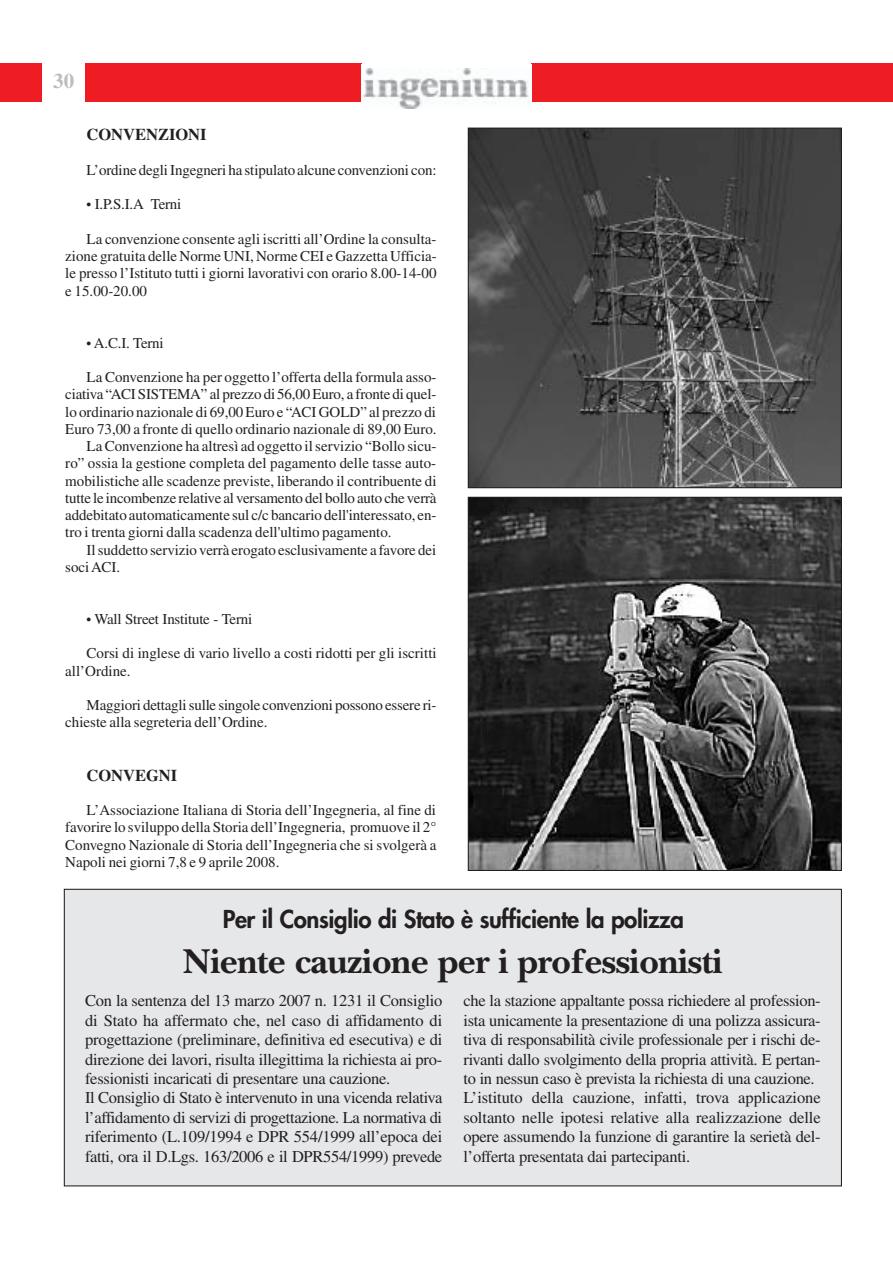
<style>
.page{position:relative;width:893px;height:1263px;background:#fff}
.page>*{position:absolute;margin:0;border:0;box-sizing:border-box;transform-origin:0 0}
.t1{font:700 36px "New Baskerville";letter-spacing:-.015em;color:#231f20}
.t2{font:800 24px "Futura";letter-spacing:-.015em;color:#231f20}
.t3{font:700 21px "Times";color:#bcbdc0}
.t4{font:16.5px/19.4px "Times";letter-spacing:-.015em;color:#231f20}
.t5{font:700 16.5px "Times";color:#231f20}
.t6{font:15px/17.2px "Times";color:#231f20;text-align:justify}
.s1{font-weight:700;font-size:13.5px}
</style>
<div class="page">
<div style="left:64px;top:889px;width:777px;height:297px;background:#e6e7e9"></div>
<div style="left:0;top:64px;width:43px;height:38px;background:#ee1d23"></div>
<div style="left:85px;top:64px;width:276px;height:38px;background:#ee1d23"></div>
<div style="left:531px;top:64px;width:362px;height:38px;background:#ee1d23"></div>
<svg style="left:362px;top:68px;width:167px;height:41px"></svg>
<img style="left:470px;top:499px;width:370px;height:370px">
<div style="left:468px;top:497px;width:374px;height:374px;border:1px solid #231f20"></div>
<img style="left:470px;top:130px;width:370px;height:356px">
<div style="left:468px;top:128px;width:374px;height:360px;border:1px solid #231f20"></div>
<h3 class="t3" style="left:53px;top:74px;width:22px">30</h3>
<p class="t5" style="left:87px;top:129px;width:122px">CONVENZIONI</p>
<p class="t6" style="left:87px;top:163px;width:352px">L’ordine degli Ingegneri ha stipulato alcune convenzioni con:</p>
<p class="t6" style="left:87px;top:197px;width:96px"><span class="s1">•</span> I.P.S.I.A Terni</p>
<p class="t6" style="left:65px;top:232px;width:373px;text-indent:21px">La convenzione consente agli iscritti all’Ordine la consulta&shy;zione gratuita delle Norme UNI, Norme CEI e Gazzetta Ufficia&shy;le presso l’Istituto tutti i giorni lavorativi con orario 8.00-14-00 e 15.00-20.00</p>
<p class="t6" style="left:87px;top:335px;width:79px"><span class="s1">•</span> A.C.I. Terni</p>
<p class="t6" style="left:87px;top:370px;width:351px">La Convenzione ha per oggetto l’offerta della formula asso-</p>
<p class="t6" style="left:65px;top:387px;width:373px">ciativa “ACI SISTEMA” al prezzo di 56,00 Euro, a fronte di quel-</p>
<p class="t6" style="left:65px;top:404px;width:372px">lo ordinario nazionale di 69,00 Euro e “ACI GOLD” al prezzo di</p>
<p class="t6" style="left:65px;top:422px;width:373px">Euro 73,00 a fronte di quello ordinario nazionale di 89,00 Euro.</p>
<p class="t6" style="left:87px;top:439px;width:352px">La Convenzione ha altresì ad oggetto il servizio “Bollo sicu-</p>
<p class="t6" style="left:65px;top:456px;width:372px">ro” ossia la gestione completa del pagamento delle tasse auto-</p>
<p class="t6" style="left:65px;top:473px;width:373px">mobilistiche alle scadenze previste, liberando il contribuente di</p>
<p class="t6" style="left:65px;top:491px;width:373px">tutte le incombenze relative al versamento del bollo auto che verrà</p>
<p class="t6" style="left:65px;top:508px;width:373px">addebitato automaticamente sul c/c bancario dell'interessato, en-</p>
<p class="t6" style="left:65px;top:525px;width:328px">tro i trenta giorni dalla scadenza dell'ultimo pagamento.</p>
<p class="t6" style="left:87px;top:543px;width:351px">Il suddetto servizio verrà erogato esclusivamente a favore dei</p>
<p class="t6" style="left:65px;top:560px;width:56px">soci ACI.</p>
<p class="t6" style="left:87px;top:612px;width:167px"><span class="s1">•</span> Wall Street Institute - Terni</p>
<p class="t6" style="left:65px;top:646px;width:373px;text-indent:21px">Corsi di inglese di vario livello a costi ridotti per gli iscritti all’Ordine.</p>
<p class="t6" style="left:65px;top:698px;width:373px;text-indent:21px">Maggiori dettagli sulle singole convenzioni possono essere ri&shy;chieste alla segreteria dell’Ordine.</p>
<p class="t5" style="left:87px;top:769px;width:92px">CONVEGNI</p>
<p class="t6" style="left:65px;top:803px;width:373px;text-indent:21px">L’Associazione Italiana di Storia dell’Ingegneria, al fine di favorire lo sviluppo della Storia dell’Ingegneria, promuove il 2° Convegno Nazionale di Storia dell’Ingegneria che si svolgerà a Napoli nei giorni 7,8 e 9 aprile 2008.</p>
<h2 class="t2" style="left:223px;top:908px;width:463px">Per il Consiglio di Stato è sufficiente la polizza</h2>
<h1 class="t1" style="left:183px;top:950px;width:541px">Niente cauzione per i professionisti</h1>
<p class="t4" style="left:85px;top:993px;width:359px">Con la sentenza del 13 marzo 2007 n. 1231 il Consiglio di Stato ha affermato che, nel caso di affidamento di progettazione (preliminare, definitiva ed esecutiva) e di direzione dei lavori, risulta illegittima la richiesta ai pro&shy;fessionisti incaricati di presentare una cauzione.<br>Il Consiglio di Stato è intervenuto in una vicenda relativa l’affidamento di servizi di progettazione. La normativa di riferimento (L.109/1994 e DPR 554/1999 all’epoca dei fatti, ora il D.Lgs. 163/2006 e il DPR554/1999) prevede</p>
<p class="t4" style="left:463px;top:993px;width:359px">che la stazione appaltante possa richiedere al profession&shy;ista unicamente la presentazione di una polizza assicura&shy;tiva di responsabilità civile professionale per i rischi de&shy;rivanti dallo svolgimento della propria attività. E pertan&shy;to in nessun caso è prevista la richiesta di una cauzione.<br>L’istituto della cauzione, infatti, trova applicazione soltanto nelle ipotesi relative alla realizzazione delle opere assumendo la funzione di garantire la serietà del&shy;l’offerta presentata dai partecipanti.</p>
</div>
